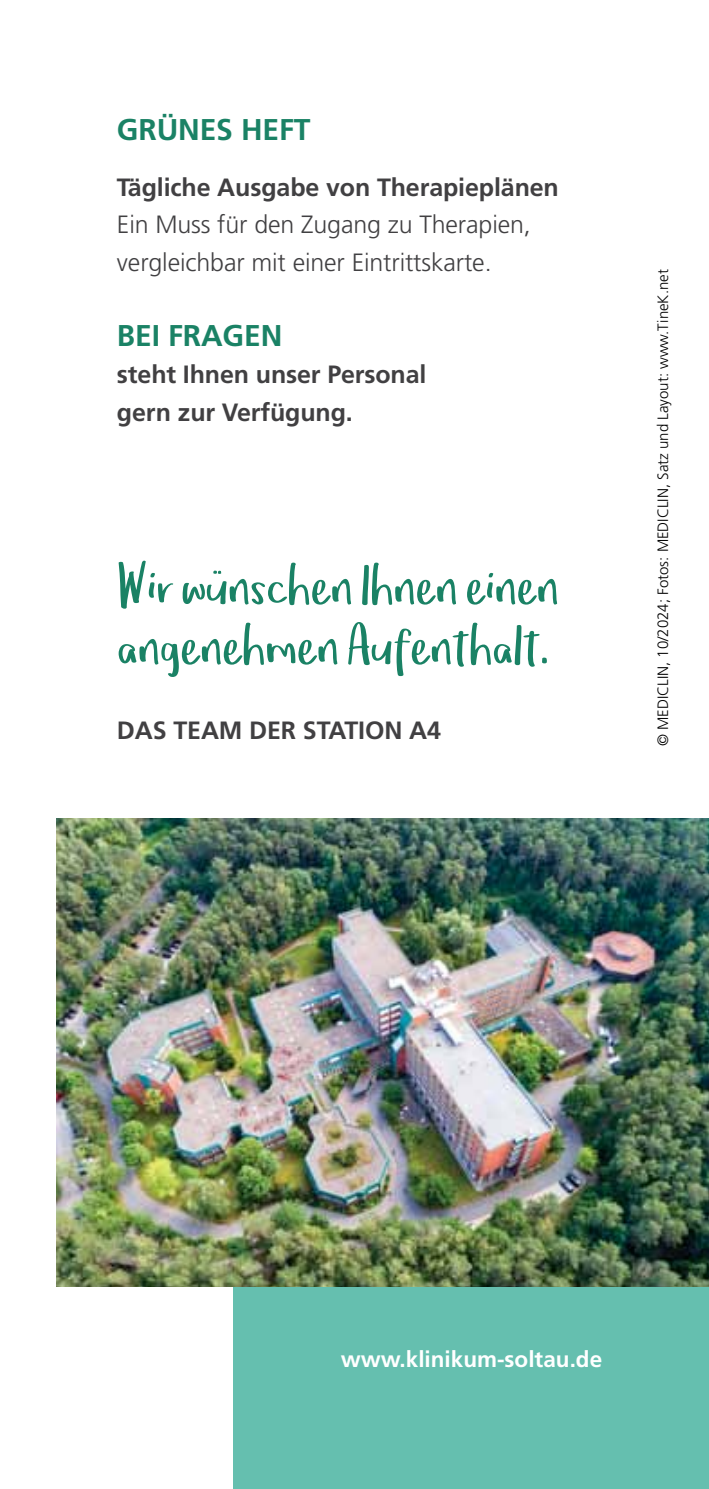
<style>
.page{position:relative;width:709px;height:1489px;background:#fff}
.page>*{position:absolute;margin:0;border:0;box-sizing:border-box;transform-origin:0 0}
.t1{font:55px/60px "Om Telolet Om";letter-spacing:-.005em;color:#1a8265}
.t2{font:700 30px "Frutiger LT Pro";letter-spacing:-.005em;color:#1a8265}
.t3{font:700 25px/37.5px "Frutiger LT Pro";letter-spacing:-.005em;color:#414042}
.t4{font:300 25px/37.5px "Frutiger LT Pro";letter-spacing:-.005em;color:#414042}
.t5{font:700 22.5px "Frutiger LT Pro";color:#fff}
.t6{font:300 15px "Frutiger LT Pro";color:#000}
</style>
<div class="page">
<div style="left:234px;top:1052px;width:475px;height:436px;background:#65bfaf"></div>
<img style="left:57px;top:819px;width:652px;height:467px">
<p class="t2" style="left:117px;top:111px;width:195px">Grünes Heft</p>
<p class="t3" style="left:117px;top:168px;width:443px">Tägliche Ausgabe von Therapieplänen</p>
<p class="t4" style="left:117px;top:206px;width:415px">Ein Muss für den Zugang zu Therapien, vergleichbar mit einer Eintrittskarte.</p>
<p class="t2" style="left:117px;top:317px;width:167px">Bei Fragen</p>
<p class="t3" style="left:117px;top:356px;width:311px">steht Ihnen unser Personal gern zur Verfügung.</p>
<h1 class="t1" style="left:117px;top:561px;width:443px">Wir wünschen lhnen einen angenehmen Aufenthalt.</h1>
<p class="t3" style="left:117px;top:711px;width:325px">Das Team der Station A4</p>
<p class="t6" style="left:654px;top:746px;width:478px;rotate:-90deg">© MediClin, 10/2024; Fotos: MEDICLIN, Satz und Layout: www.TineK.net</p>
<p class="t5" style="left:341px;top:1345px;width:263px">www.klinikum-soltau.de</p>
</div>
